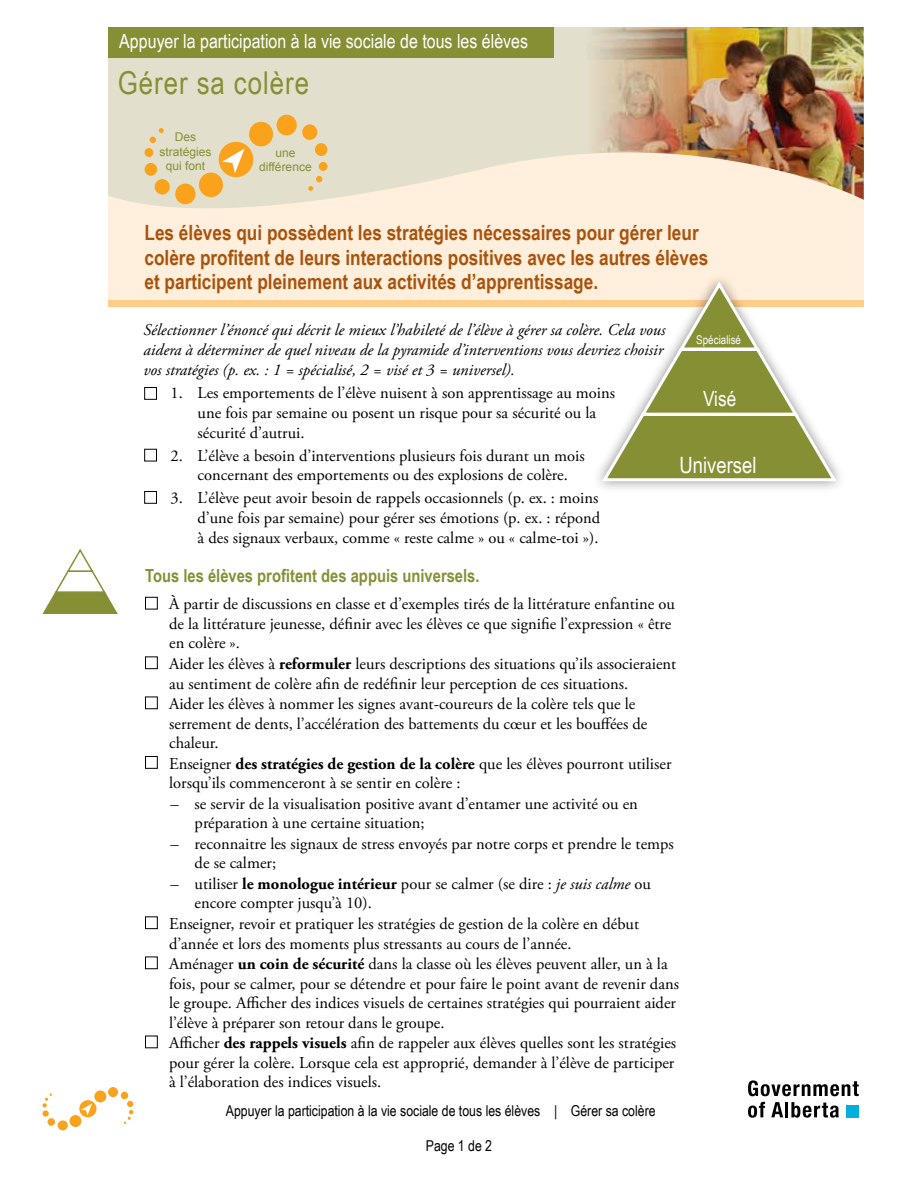
<style>
.page{position:relative;width:918px;height:1188px;background:#fff}
.page>*{position:absolute;margin:0;border:0;box-sizing:border-box;transform-origin:0 0}
.t1{font:31.5px "Arial Narrow";letter-spacing:.03em;color:#878f35}
.t2{font:22.5px "Arial Narrow";color:#fff}
.t3{font:700 21px/24px "Arial Narrow";color:#a7540e}
.t4{font:21px "Arial Narrow";color:#fff}
.t5{font:19.5px "Arial Narrow";color:#fff}
.t6{font:700 18px "Arial Narrow";color:#878f35}
.t7{font:16.5px/19.8px "Adobe Garamond Pro";color:#000}
.t8{font:italic 16.5px/19.8px "Adobe Garamond Pro";color:#000}
.t9{font:15px "Arial Narrow";color:#000}
.t10{font:12px/14.4px "Arial";color:#878f35;text-align:center}
.t11{font:12px "Arial Narrow";color:#fff}
.s1{font-weight:700}
.s2{font-style:italic}
</style>
<div class="page">
<div style="left:108px;top:107px;width:756px;height:200px;background:#ffefdc"></div>
<svg style="left:108px;top:27px;width:475px;height:182px;background:#e5e1ce"></svg>
<img style="left:583px;top:27px;width:281px;height:173px">
<div style="left:108px;top:27px;width:445px;height:31px;background:#878f35"></div>
<div style="left:145px;top:597px;width:13px;height:12px;border:1px solid #000"></div>
<div style="left:145px;top:656px;width:13px;height:13px;border:1px solid #000"></div>
<div style="left:145px;top:697px;width:13px;height:12px;border:1px solid #000"></div>
<div style="left:145px;top:756px;width:13px;height:13px;border:1px solid #000"></div>
<div style="left:145px;top:916px;width:13px;height:13px;border:1px solid #000"></div>
<div style="left:145px;top:957px;width:13px;height:12px;border:1px solid #000"></div>
<div style="left:145px;top:1036px;width:13px;height:12px;border:1px solid #000"></div>
<svg style="left:42px;top:549px;width:76px;height:65px"></svg>
<div style="left:108px;top:300px;width:756px;height:7px;background:#fecd8a"></div>
<div style="left:79px;top:1100px;width:17px;height:17px;background:#faa21b;border-radius:50%"></div>
<div style="left:70px;top:1115px;width:11px;height:12px;background:#faa21b;border-radius:50%"></div>
<div style="left:58px;top:1120px;width:10px;height:10px;background:#faa21b;border-radius:50%"></div>
<div style="left:48px;top:1118px;width:7px;height:8px;background:#faa21b;border-radius:50%"></div>
<div style="left:43px;top:1110px;width:6px;height:7px;background:#faa21b;border-radius:50%"></div>
<svg style="left:42px;top:1094px;width:10px;height:14px"></svg>
<div style="left:94px;top:1090px;width:12px;height:12px;background:#faa21b;border-radius:50%"></div>
<div style="left:108px;top:1087px;width:10px;height:10px;background:#faa21b;border-radius:50%"></div>
<div style="left:121px;top:1092px;width:7px;height:7px;background:#faa21b;border-radius:50%"></div>
<svg style="left:124px;top:1101px;width:9px;height:23px"></svg>
<svg style="left:81px;top:1103px;width:11px;height:12px"></svg>
<svg style="left:748px;top:1102px;width:17px;height:16px"></svg>
<svg style="left:771px;top:1102px;width:12px;height:15px"></svg>
<hr style="left:785px;top:1102px;width:3px;height:15px;background:#000">
<svg style="left:791px;top:1102px;width:48px;height:16px"></svg>
<div style="left:847px;top:1105px;width:12px;height:12px;background:#00afdb"></div>
<svg style="left:748px;top:1080px;width:111px;height:16px"></svg>
<div style="left:592px;top:271px;width:255px;height:222px;background:#000;opacity:.45"></div>
<svg style="left:600px;top:280px;width:239px;height:204px"></svg>
<div style="left:144px;top:387px;width:13px;height:13px;border:1px solid #000"></div>
<div style="left:144px;top:449px;width:13px;height:12px;border:1px solid #000"></div>
<div style="left:144px;top:491px;width:13px;height:13px;border:1px solid #000"></div>
<div style="left:219px;top:142px;width:34px;height:35px;background:#faa21b;border-radius:50%"></div>
<div style="left:199px;top:173px;width:24px;height:24px;background:#faa21b;border-radius:50%"></div>
<div style="left:175px;top:184px;width:20px;height:20px;background:#faa21b;border-radius:50%"></div>
<div style="left:155px;top:179px;width:15px;height:16px;background:#faa21b;border-radius:50%"></div>
<div style="left:145px;top:163px;width:12px;height:13px;background:#faa21b;border-radius:50%"></div>
<div style="left:145px;top:148px;width:8px;height:9px;background:#faa21b;border-radius:50%"></div>
<svg style="left:150px;top:128px;width:14px;height:15px"></svg>
<div style="left:249px;top:122px;width:24px;height:24px;background:#faa21b;border-radius:50%"></div>
<div style="left:277px;top:115px;width:20px;height:20px;background:#faa21b;border-radius:50%"></div>
<div style="left:302px;top:124px;width:15px;height:16px;background:#faa21b;border-radius:50%"></div>
<div style="left:315px;top:143px;width:12px;height:13px;background:#faa21b;border-radius:50%"></div>
<div style="left:319px;top:162px;width:9px;height:9px;background:#faa21b;border-radius:50%"></div>
<svg style="left:308px;top:176px;width:14px;height:15px"></svg>
<svg style="left:222px;top:149px;width:23px;height:24px"></svg>
<p class="t5" style="left:119px;top:27px;width:410px">Appuyer la participation à la vie sociale de tous les élèves</p>
<h1 class="t1" style="left:118px;top:60px;width:193px">Gérer sa colère</h1>
<p class="t10" style="left:160px;top:130px;width:54px">Des stratégies qui font</p>
<p class="t10" style="left:259px;top:145px;width:54px">une différence</p>
<p class="t3" style="left:145px;top:220px;width:565px">Les élèves qui possèdent les stratégies nécessaires pour gérer leur colère profitent de leurs interactions positives avec les autres élèves et participent pleinement aux activités d’apprentissage.</p>
<p class="t8" style="left:144px;top:321px;width:523px">Sélectionner l’énoncé qui décrit le mieux l’habileté de l’élève à gérer sa colère. Cela vous aidera à déterminer de quel niveau de la pyramide d’interventions vous devriez choisir vos stratégies (p. ex. : 1 = spécialisé, 2 = visé et 3 = universel).</p>
<p class="t7" style="left:198px;top:383px;width:419px;text-indent:-27px">1. Les emportements de l’élève nuisent à son apprentissage au moins une fois par semaine ou posent un risque pour sa sécurité ou la sécurité d’autrui.</p>
<p class="t7" style="left:198px;top:446px;width:389px;text-indent:-27px">2. L’élève a besoin d’interventions plusieurs fois durant un mois concernant des emportements ou des explosions de colère.</p>
<p class="t7" style="left:198px;top:489px;width:404px;text-align:justify;text-indent:-27px">3. L’élève peut avoir besoin de rappels occasionnels (p. ex. : moins d’une fois par semaine) pour gérer ses émotions (p. ex. : répond à des signaux verbaux, comme « reste calme » ou « calme-toi »).</p>
<p class="t6" style="left:145px;top:562px;width:336px">Tous les élèves profitent des appuis universels.</p>
<p class="t7" style="left:169px;top:595px;width:509px">À partir de discussions en classe et d’exemples tirés de la littérature enfantine ou de la littérature jeunesse, définir avec les élèves ce que signifie l’expression « être en colère ».<br>Aider les élèves à <span class="s1">reformuler</span> leurs descriptions des situations qu’ils associeraient au sentiment de colère afin de redéfinir leur perception de ces situations.<br>Aider les élèves à nommer les signes avant-coureurs de la colère tels que le serrement de dents, l’accélération des battements du cœur et les bouffées de chaleur.<br>Enseigner <span class="s1">des stratégies de gestion de la colère</span> que les élèves pourront utiliser lorsqu’ils commenceront à se sentir en colère :</p>
<p class="t7" style="left:195px;top:794px;width:445px;text-indent:-24px">– se servir de la visualisation positive avant d’entamer une activité ou en préparation à une certaine situation;</p>
<p class="t7" style="left:195px;top:834px;width:481px;text-indent:-24px">– reconnaitre les signaux de stress envoyés par notre corps et prendre le temps de se calmer;</p>
<p class="t7" style="left:171px;top:874px;width:482px">– utiliser <span class="s1">le monologue intérieur</span> pour se calmer (se dire : <span class="s2">je suis calme</span> ou</p>
<p class="t7" style="left:195px;top:894px;width:179px">encore compter jusqu’à 10).</p>
<p class="t7" style="left:169px;top:914px;width:471px">Enseigner, revoir et pratiquer les stratégies de gestion de la colère en début</p>
<p class="t7" style="left:169px;top:934px;width:404px">d’année et lors des moments plus stressants au cours de l’année.</p>
<p class="t7" style="left:169px;top:955px;width:500px">Aménager <span class="s1">un coin de sécurité</span> dans la classe où les élèves peuvent aller, un à la</p>
<p class="t7" style="left:169px;top:974px;width:511px">fois, pour se calmer, pour se détendre et pour faire le point avant de revenir dans</p>
<p class="t7" style="left:169px;top:994px;width:508px">le groupe. Afficher des indices visuels de certaines stratégies qui pourraient aider</p>
<p class="t7" style="left:169px;top:1013px;width:277px">l’élève à préparer son retour dans le groupe.</p>
<p class="t7" style="left:169px;top:1034px;width:509px">Afficher <span class="s1">des rappels visuels</span> afin de rappeler aux élèves quelles sont les stratégies</p>
<p class="t7" style="left:169px;top:1053px;width:507px">pour gérer la colère. Lorsque cela est approprié, demander à l’élève de participer</p>
<p class="t7" style="left:169px;top:1073px;width:214px">à l’élaboration des indices visuels.</p>
<p class="t9" style="left:226px;top:1099px;width:431px">Appuyer la participation à la vie sociale de tous les élèves | Gérer sa colère</p>
<p class="t9" style="left:426px;top:1135px;width:68px">Page 1 de 2</p>
<p class="t11" style="left:696px;top:331px;width:46px">Spécialisé</p>
<p class="t4" style="left:703px;top:383px;width:35px">Visé</p>
<h2 class="t2" style="left:680px;top:448px;width:78px">Universel</h2>
</div>
